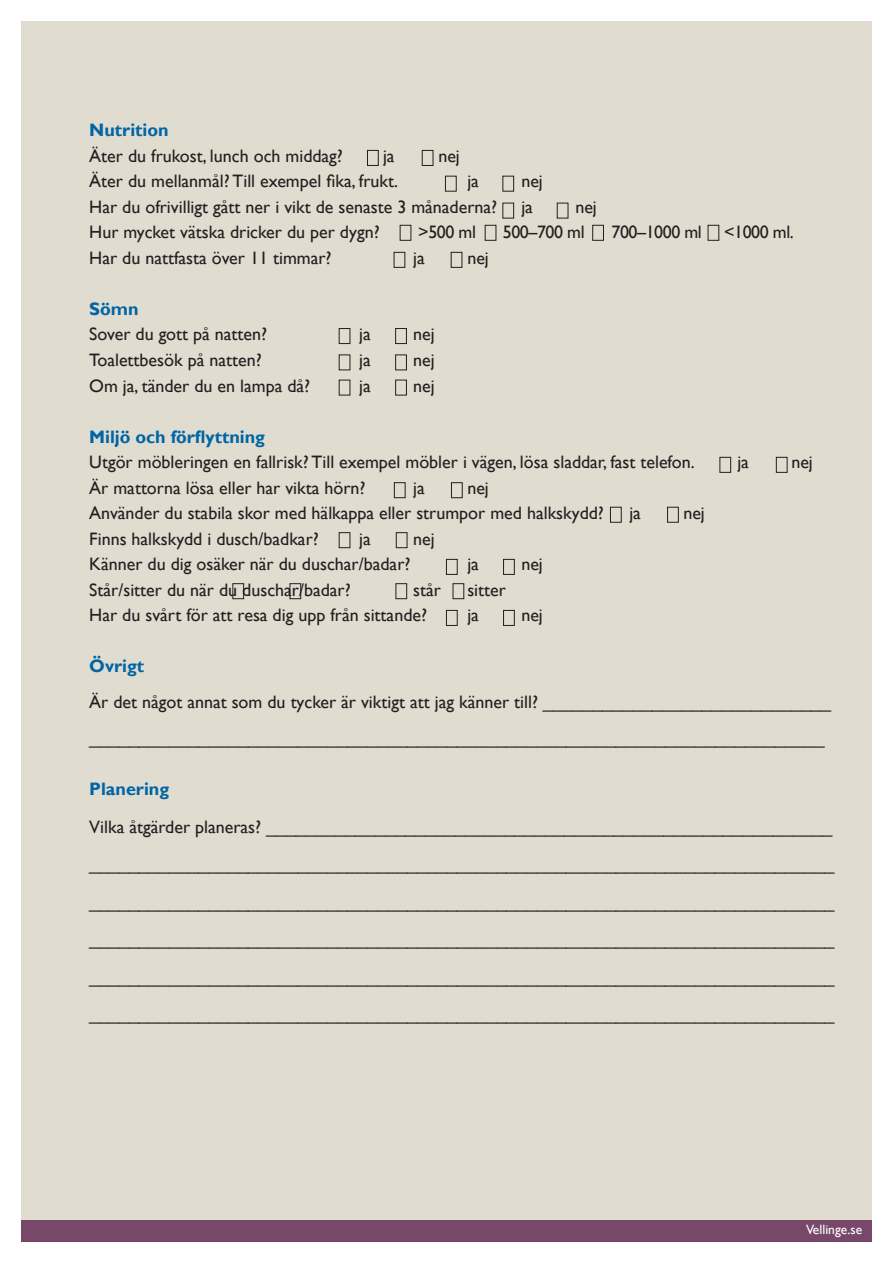
<style>
.page{position:relative;width:893px;height:1263px;background:#fff}
.page>*{position:absolute;margin:0;border:0;box-sizing:border-box;transform-origin:0 0}
.Brödtext_12_16{font:18px/37.5px "Gill Sans";color:#231f20}
.Brödtext_12_16-2{font:700 18px "Gill Sans";color:#0065a4}
.Brödtext_12_16-3{font:18px "Gill Sans";letter-spacing:-.025em;color:#231f20}
.t1{font:13.5px "Gill Sans";color:#fff}
</style>
<div class="page">
<div style="left:21px;top:21px;width:851px;height:1199px;background:#e0dcd0"></div>
<div style="left:339px;top:328px;width:11px;height:16px;border:1px solid #231f20"></div>
<div style="left:445px;top:176px;width:12px;height:16px;border:1px solid #231f20"></div>
<div style="left:502px;top:176px;width:12px;height:16px;border:1px solid #231f20"></div>
<div style="left:502px;top:203px;width:12px;height:15px;border:1px solid #231f20"></div>
<div style="left:395px;top:328px;width:12px;height:16px;border:1px solid #231f20"></div>
<div style="left:395px;top:380px;width:12px;height:15px;border:1px solid #231f20"></div>
<div style="left:395px;top:354px;width:12px;height:16px;border:1px solid #231f20"></div>
<div style="left:557px;top:203px;width:11px;height:15px;border:1px solid #231f20"></div>
<div style="left:485px;top:225px;width:11px;height:16px;border:1px solid #231f20"></div>
<div style="left:400px;top:225px;width:11px;height:16px;border:1px solid #231f20"></div>
<div style="left:592px;top:225px;width:12px;height:16px;border:1px solid #231f20"></div>
<div style="left:708px;top:225px;width:11px;height:16px;border:1px solid #231f20"></div>
<div style="left:394px;top:252px;width:11px;height:16px;border:1px solid #231f20"></div>
<div style="left:451px;top:252px;width:11px;height:16px;border:1px solid #231f20"></div>
<div style="left:719px;top:457px;width:12px;height:16px;border:1px solid #231f20"></div>
<div style="left:776px;top:457px;width:11px;height:16px;border:1px solid #231f20"></div>
<div style="left:394px;top:482px;width:11px;height:16px;border:1px solid #231f20"></div>
<div style="left:451px;top:482px;width:12px;height:16px;border:1px solid #231f20"></div>
<div style="left:610px;top:507px;width:12px;height:16px;border:1px solid #231f20"></div>
<div style="left:667px;top:507px;width:12px;height:16px;border:1px solid #231f20"></div>
<div style="left:339px;top:532px;width:11px;height:16px;border:1px solid #231f20"></div>
<div style="left:396px;top:532px;width:11px;height:16px;border:1px solid #231f20"></div>
<div style="left:446px;top:559px;width:12px;height:16px;border:1px solid #231f20"></div>
<div style="left:503px;top:559px;width:12px;height:16px;border:1px solid #231f20"></div>
<div style="left:232px;top:583px;width:12px;height:16px;border:1px solid #231f20"></div>
<div style="left:290px;top:583px;width:11px;height:16px;border:1px solid #231f20"></div>
<div style="left:446px;top:610px;width:12px;height:16px;border:1px solid #231f20"></div>
<div style="left:503px;top:610px;width:12px;height:16px;border:1px solid #231f20"></div>
<div style="left:367px;top:150px;width:12px;height:16px;border:1px solid #231f20"></div>
<div style="left:422px;top:150px;width:11px;height:16px;border:1px solid #231f20"></div>
<div style="left:396px;top:583px;width:11px;height:16px;border:1px solid #231f20"></div>
<div style="left:453px;top:583px;width:11px;height:16px;border:1px solid #231f20"></div>
<div style="left:21px;top:1220px;width:851px;height:22px;background:#78486a"></div>
<p class="Brödtext_12_16-2" style="left:89px;top:120px;width:81px">Nutrition</p>
<p class="Brödtext_12_16" style="left:89px;top:137px;width:255px">Äter du frukost, lunch och middag?</p>
<p class="Brödtext_12_16" style="left:383px;top:137px;width:13px">ja</p>
<p class="Brödtext_12_16" style="left:438px;top:137px;width:23px">nej</p>
<p class="Brödtext_12_16" style="left:89px;top:163px;width:310px">Äter du mellanmål? Till exempel fika, frukt.</p>
<p class="Brödtext_12_16" style="left:467px;top:163px;width:13px">ja</p>
<p class="Brödtext_12_16" style="left:521px;top:163px;width:23px">nej</p>
<p class="Brödtext_12_16" style="left:89px;top:188px;width:409px">Har du ofrivilligt gått ner i vikt de senaste 3 månaderna?</p>
<p class="Brödtext_12_16" style="left:521px;top:188px;width:13px">ja</p>
<p class="Brödtext_12_16" style="left:575px;top:188px;width:23px">nej</p>
<p class="Brödtext_12_16" style="left:89px;top:214px;width:292px">Hur mycket vätska dricker du per dygn?</p>
<p class="Brödtext_12_16" style="left:418px;top:214px;width:59px">&gt;500 ml</p>
<p class="Brödtext_12_16" style="left:503px;top:214px;width:83px">500–700 ml</p>
<p class="Brödtext_12_16-3" style="left:611px;top:222px;width:184px">700–1000 ml &lt;1000 ml.</p>
<p class="Brödtext_12_16" style="left:89px;top:239px;width:244px">Har du nattfasta över 11 timmar?</p>
<p class="Brödtext_12_16" style="left:413px;top:239px;width:13px">ja</p>
<p class="Brödtext_12_16" style="left:467px;top:239px;width:23px">nej</p>
<p class="Brödtext_12_16-2" style="left:89px;top:298px;width:51px">Sömn</p>
<p class="Brödtext_12_16" style="left:89px;top:316px;width:179px">Sover du gott på natten?</p>
<p class="Brödtext_12_16" style="left:359px;top:316px;width:13px">ja</p>
<p class="Brödtext_12_16" style="left:413px;top:316px;width:23px">nej</p>
<p class="Brödtext_12_16" style="left:89px;top:341px;width:174px">Toalettbesök på natten?</p>
<p class="Brödtext_12_16" style="left:359px;top:341px;width:13px">ja</p>
<p class="Brödtext_12_16" style="left:413px;top:341px;width:23px">nej</p>
<p class="Brödtext_12_16" style="left:89px;top:367px;width:222px">Om ja, tänder du en lampa då?</p>
<p class="Brödtext_12_16" style="left:359px;top:367px;width:13px">ja</p>
<p class="Brödtext_12_16" style="left:413px;top:367px;width:23px">nej</p>
<p class="Brödtext_12_16-2" style="left:89px;top:426px;width:177px">Miljö och förflyttning</p>
<p class="Brödtext_12_16" style="left:89px;top:443px;width:607px">Utgör möbleringen en fallrisk? Till exempel möbler i vägen, lösa sladdar, fast telefon.</p>
<p class="Brödtext_12_16" style="left:737px;top:443px;width:13px">ja</p>
<p class="Brödtext_12_16" style="left:791px;top:443px;width:23px">nej</p>
<p class="Brödtext_12_16" style="left:89px;top:469px;width:278px">Är mattorna lösa eller har vikta hörn?</p>
<p class="Brödtext_12_16" style="left:413px;top:469px;width:13px">ja</p>
<p class="Brödtext_12_16" style="left:467px;top:469px;width:23px">nej</p>
<p class="Brödtext_12_16" style="left:89px;top:494px;width:516px">Använder du stabila skor med hälkappa eller strumpor med halkskydd?</p>
<p class="Brödtext_12_16" style="left:629px;top:494px;width:13px">ja</p>
<p class="Brödtext_12_16" style="left:683px;top:494px;width:23px">nej</p>
<p class="Brödtext_12_16" style="left:89px;top:520px;width:231px">Finns halkskydd i dusch/badkar?</p>
<p class="Brödtext_12_16" style="left:359px;top:520px;width:13px">ja</p>
<p class="Brödtext_12_16" style="left:413px;top:520px;width:23px">nej</p>
<p class="Brödtext_12_16" style="left:89px;top:545px;width:323px">Känner du dig osäker när du duschar/badar?</p>
<p class="Brödtext_12_16" style="left:467px;top:545px;width:13px">ja</p>
<p class="Brödtext_12_16" style="left:521px;top:545px;width:23px">nej</p>
<p class="Brödtext_12_16" style="left:89px;top:571px;width:263px">Står/sitter du när du duschar/badar?</p>
<p class="Brödtext_12_16" style="left:413px;top:571px;width:29px">står</p>
<p class="Brödtext_12_16" style="left:467px;top:571px;width:40px">sitter</p>
<p class="Brödtext_12_16" style="left:89px;top:596px;width:339px">Har du svårt för att resa dig upp från sittande?</p>
<p class="Brödtext_12_16" style="left:467px;top:596px;width:13px">ja</p>
<p class="Brödtext_12_16" style="left:521px;top:596px;width:23px">nej</p>
<p class="Brödtext_12_16-2" style="left:89px;top:655px;width:56px">Övrigt</p>
<p class="Brödtext_12_16" style="left:89px;top:684px;width:743px;line-height:36px">Är det något annat som du tycker är viktigt att jag känner till? _____________________________ __________________________________________________________________________</p>
<p class="Brödtext_12_16-2" style="left:89px;top:778px;width:81px">Planering</p>
<p class="Brödtext_12_16" style="left:89px;top:808px;width:747px;text-align:justify">Vilka åtgärder planeras? _________________________________________________________ ___________________________________________________________________________ ___________________________________________________________________________ ___________________________________________________________________________ ___________________________________________________________________________ ___________________________________________________________________________</p>
<p class="t1" style="left:806px;top:1222px;width:58px">Vellinge.se</p>
</div>
